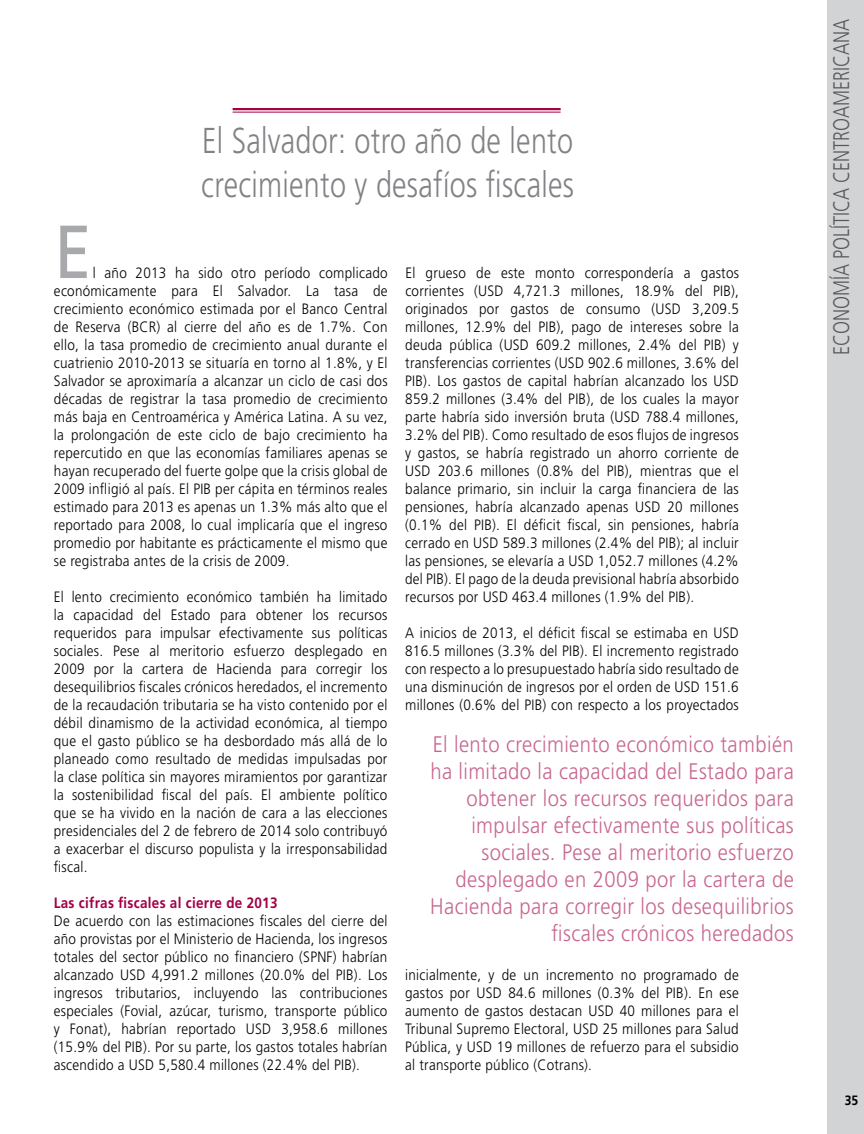
<style>
.page{position:relative;width:864px;height:1134px;background:#fff}
.page>*{position:absolute;margin:0;border:0;box-sizing:border-box;transform-origin:0 0}
.t1{font:75px "Frutiger LT Std";color:#a7a9ac;scale:.9 1}
.t2{font:300 36px/43.2px "Frutiger LT Std";letter-spacing:.01em;color:#808285;scale:.8 1}
.t3{font:300 22.5px/27px "Frutiger LT Std";letter-spacing:.02em;color:#c86690;text-align:right;scale:.9 1}
.t4{font:300 22.5px "Frutiger LT Std";color:#58595b;scale:.8 1}
.t5{font:300 15px/18px "Frutiger LT Std";letter-spacing:.02em;color:#000;text-align:justify;scale:.9 1}
.t6{font:700 15px "Frutiger LT Std";letter-spacing:.02em;color:#a30046;scale:.9 1}
.t7{font:700 13.5px "Frutiger LT Std";color:#000;scale:.9 1}
</style>
<div class="page">
<div style="left:828px;top:0;width:36px;height:1134px;background:#d1d3d4"></div>
<hr style="left:233px;top:108px;width:328px;height:2px;background:#a30046">
<hr style="left:233px;top:112px;width:328px;height:1px;background:#a30046">
<h2 class="t2" style="left:201px;top:120px;width:467px">El Salvador: otro año de lento crecimiento y desafíos fiscales</h2>
<h1 class="t1" style="left:54px;top:208px;width:43px">E</h1>
<p class="t5" style="left:54px;top:264px;width:372px;text-indent:39px">l año 2013 ha sido otro período complicado económicamente para El Salvador. La tasa de crecimiento económico estimada por el Banco Central de Reserva (BCR) al cierre del año es de 1.7%. Con ello, la tasa promedio de crecimiento anual durante el cuatrienio 2010-2013 se situaría en torno al 1.8%, y El Salvador se aproximaría a alcanzar un ciclo de casi dos décadas de registrar la tasa promedio de crecimiento más baja en Centroamérica y América Latina. A su vez, la prolongación de este ciclo de bajo crecimiento ha repercutido en que las economías familiares apenas se hayan recuperado del fuerte golpe que la crisis global de 2009 infligió al país. El PIB per cápita en términos reales estimado para 2013 es apenas un 1.3% más alto que el reportado para 2008, lo cual implicaría que el ingreso promedio por habitante es prácticamente el mismo que se registraba antes de la crisis de 2009.</p>
<p class="t5" style="left:54px;top:588px;width:372px">El lento crecimiento económico también ha limitado la capacidad del Estado para obtener los recursos requeridos para impulsar efectivamente sus políticas sociales. Pese al meritorio esfuerzo desplegado en 2009 por la cartera de Hacienda para corregir los desequilibrios fiscales crónicos heredados, el incremento de la recaudación tributaria se ha visto contenido por el débil dinamismo de la actividad económica, al tiempo que el gasto público se ha desbordado más allá de lo planeado como resultado de medidas impulsadas por la clase política sin mayores miramientos por garantizar la sostenibilidad fiscal del país. El ambiente político que se ha vivido en la nación de cara a las elecciones presidenciales del 2 de febrero de 2014 solo contribuyó a exacerbar el discurso populista y la irresponsabilidad fiscal.</p>
<p class="t6" style="left:54px;top:894px;width:250px">Las cifras fiscales al cierre de 2013</p>
<p class="t5" style="left:54px;top:912px;width:372px">De acuerdo con las estimaciones fiscales del cierre del año provistas por el Ministerio de Hacienda, los ingresos totales del sector público no financiero (SPNF) habrían alcanzado USD 4,991.2 millones (20.0% del PIB). Los ingresos tributarios, incluyendo las contribuciones especiales (Fovial, azúcar, turismo, transporte público y Fonat), habrían reportado USD 3,958.6 millones (15.9% del PIB). Por su parte, los gastos totales habrían ascendido a USD 5,580.4 millones (22.4% del PIB).</p>
<p class="t5" style="left:405px;top:264px;width:372px">El grueso de este monto correspondería a gastos corrientes (USD 4,721.3 millones, 18.9% del PIB), originados por gastos de consumo (USD 3,209.5 millones, 12.9% del PIB), pago de intereses sobre la deuda pública (USD 609.2 millones, 2.4% del PIB) y transferencias corrientes (USD 902.6 millones, 3.6% del PIB). Los gastos de capital habrían alcanzado los USD 859.2 millones (3.4% del PIB), de los cuales la mayor parte habría sido inversión bruta (USD 788.4 millones, 3.2% del PIB). Como resultado de esos flujos de ingresos y gastos, se habría registrado un ahorro corriente de USD 203.6 millones (0.8% del PIB), mientras que el balance primario, sin incluir la carga financiera de las pensiones, habría alcanzado apenas USD 20 millones (0.1% del PIB). El déficit fiscal, sin pensiones, habría cerrado en USD 589.3 millones (2.4% del PIB); al incluir las pensiones, se elevaría a USD 1,052.7 millones (4.2% del PIB). El pago de la deuda previsional habría absorbido recursos por USD 463.4 millones (1.9% del PIB).</p>
<p class="t5" style="left:405px;top:624px;width:372px">A inicios de 2013, el déficit fiscal se estimaba en USD 816.5 millones (3.3% del PIB). El incremento registrado con respecto a lo presupuestado habría sido resultado de una disminución de ingresos por el orden de USD 151.6 millones (0.6% del PIB) con respecto a los proyectados</p>
<p class="t3" style="left:430px;top:731px;width:405px">El lento crecimiento económico también ha limitado la capacidad del Estado para obtener los recursos requeridos para impulsar efectivamente sus políticas sociales. Pese al meritorio esfuerzo desplegado en 2009 por la cartera de Hacienda para corregir los desequilibrios fiscales crónicos heredados</p>
<p class="t5" style="left:405px;top:966px;width:372px">inicialmente, y de un incremento no programado de gastos por USD 84.6 millones (0.3% del PIB). En ese aumento de gastos destacan USD 40 millones para el Tribunal Supremo Electoral, USD 25 millones para Salud Pública, y USD 19 millones de refuerzo para el subsidio al transporte público (Cotrans).</p>
<h3 class="t4" style="left:829px;top:355px;width:421px;rotate:-90deg">ECONOMÍa POLÍTICA CENTROAMERICANA</h3>
<p class="t7" style="left:845px;top:1093px;width:17px">35</p>
</div>
